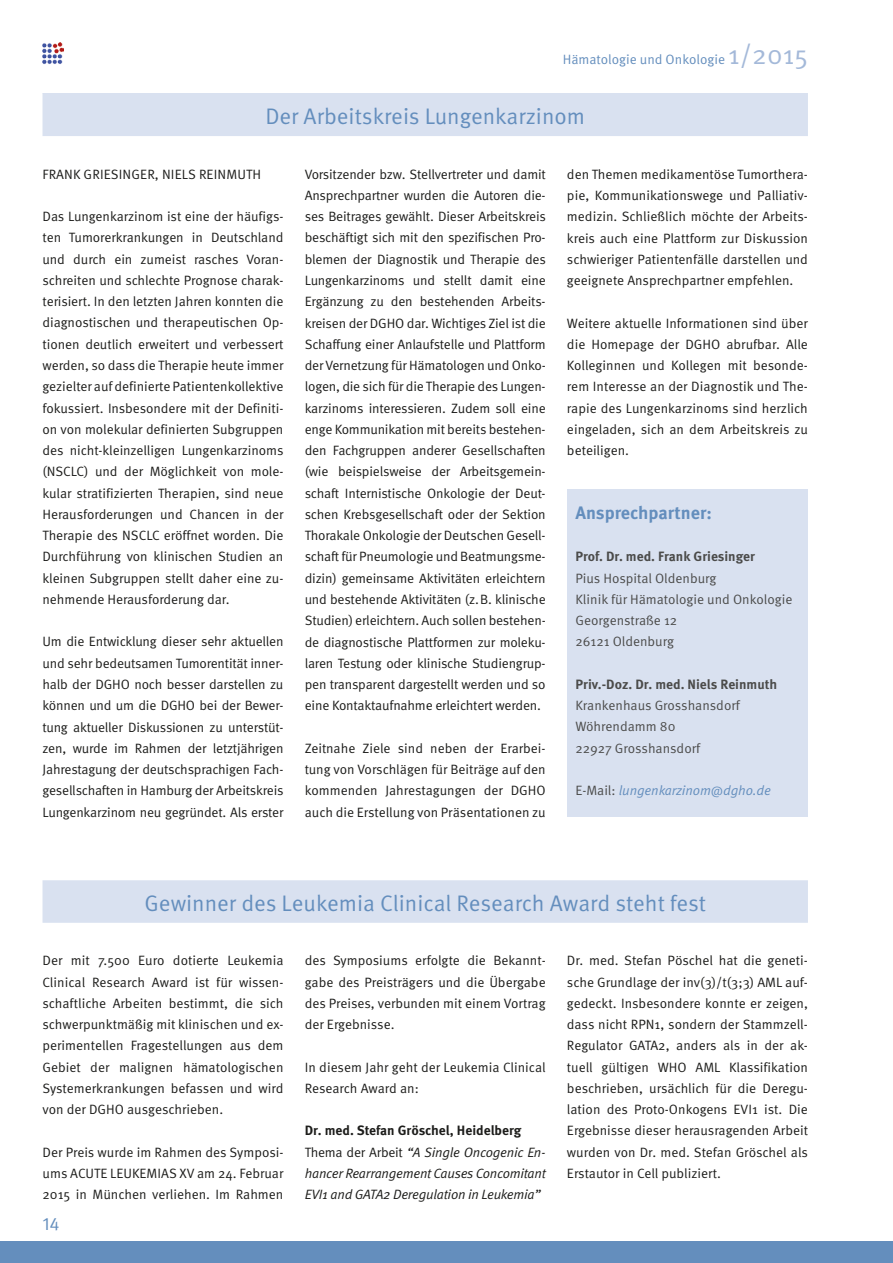
<style>
.page{position:relative;width:893px;height:1263px;background:#fff}
.page>*{position:absolute;margin:0;border:0;box-sizing:border-box;transform-origin:0 0}
.t1{font:22.5px "Meta Pro";color:#648ebd}
.t2{font:700 18px "Meta Pro";color:#648ebd}
.t3{font:18px "Meta Pro";color:#648ebd}
.t4{font:13.5px/21.3px "Meta Pro";color:#1d1d1b;text-align:justify}
.t5{font:italic 13.5px/21.3px "Meta Pro";letter-spacing:-.02em;color:#1d1d1b}
.t6{font:13.5px/21.3px "Meta Pro";color:#4b4b4a}
.t7{font:700 13.5px "Meta Pro";color:#4b4b4a}
.t8{font:13.5px "Meta Pro";color:#648ebd}
.t9{font:italic 13.5px "Meta Pro";letter-spacing:-.01em;color:#648ebd}
.s1{font-size:27px;color:#a4b9d9}
.s2{font-style:normal;color:#4b4b4a}
.s3{font-weight:700;font-style:normal}
.s4{font-style:normal}
</style>
<div class="page">
<div style="left:0;top:1242px;width:893px;height:21px;background:#648ebd"></div>
<img style="left:42px;top:43px;width:22px;height:21px">
<hr style="left:43px;top:93px;width:765px;height:1px;background:#d9e1f0">
<div style="left:567px;top:489px;width:241px;height:327px;background:#d9e1f0"></div>
<div style="left:43px;top:94px;width:765px;height:42px;background:#d9e1f0"></div>
<div style="left:43px;top:880px;width:765px;height:43px;background:#d9e1f0"></div>
<p class="t8" style="left:563px;top:51px;width:247px">Hämatologie und Onkologie <span class="s1">1/2015</span></p>
<h1 class="t1" style="left:265px;top:102px;width:321px">Der Arbeitskreis Lungenkarzinom</h1>
<p class="t4" style="left:43px;top:163px;width:220px">FRANK GRIESINGER, NIELS REINMUTH</p>
<p class="t4" style="left:43px;top:206px;width:243px">Das Lungenkarzinom ist eine der häufigs&shy;ten Tumorerkrankungen in Deutschland und durch ein zumeist rasches Voran&shy;schreiten und schlechte Prognose charak&shy;terisiert. In den letzten Jahren konnten die diagnostischen und therapeutischen Op&shy;tionen deutlich erweitert und verbessert werden, so dass die Therapie heute immer gezielter auf definierte Patientenkollektive fokussiert. Insbesondere mit der Definiti&shy;on von molekular definierten Subgruppen des nicht-kleinzelligen Lungenkarzinoms (NSCLC) und der Möglichkeit von mole&shy;kular stratifizierten Therapien, sind neue Herausforderungen und Chancen in der Therapie des NSCLC eröffnet worden. Die Durchführung von klinischen Studien an kleinen Subgruppen stellt daher eine zu&shy;nehmende Herausforderung dar.</p>
<p class="t4" style="left:43px;top:631px;width:243px">Um die Entwicklung dieser sehr aktuellen und sehr bedeutsamen Tumorentität inner&shy;halb der DGHO noch besser darstellen zu können und um die DGHO bei der Bewer&shy;tung aktueller Diskussionen zu unterstüt&shy;zen, wurde im Rahmen der letztjährigen Jahrestagung der deutschsprachigen Fach&shy;gesellschaften in Hamburg der Arbeitskreis Lungenkarzinom neu gegründet. Als erster</p>
<p class="t4" style="left:305px;top:164px;width:243px">Vorsitzender bzw. Stellvertreter und damit Ansprechpartner wurden die Autoren die&shy;ses Beitrages gewählt. Dieser Arbeitskreis beschäftigt sich mit den spezifischen Pro&shy;blemen der Diagnostik und Therapie des Lungenkarzinoms und stellt damit eine Ergänzung zu den bestehenden Arbeits&shy;kreisen der DGHO dar. Wichtiges Ziel ist die Schaffung einer Anlaufstelle und Plattform der Vernetzung für Hämatologen und Onko&shy;logen, die sich für die Therapie des Lungen&shy;karzinoms interessieren. Zudem soll eine enge Kommunikation mit bereits bestehen&shy;den Fachgruppen anderer Gesellschaften (wie beispielsweise der Arbeitsgemein&shy;schaft Internistische Onkologie der Deut&shy;schen Krebsgesellschaft oder der Sektion Thorakale Onkologie der Deutschen Gesell&shy;schaft für Pneumologie und Beatmungsme&shy;dizin) gemeinsame Aktivitäten erleichtern und bestehende Aktivitäten (z.B. klinische Studien) erleichtern. Auch sollen bestehen&shy;de diagnostische Plattformen zur moleku&shy;laren Testung oder klinische Studiengrup&shy;pen transparent dargestellt werden und so eine Kontaktaufnahme erleichtert werden.</p>
<p class="t4" style="left:305px;top:738px;width:242px">Zeitnahe Ziele sind neben der Erarbei&shy;tung von Vorschlägen für Beiträge auf den kommenden Jahrestagungen der DGHO auch die Erstellung von Präsentationen zu</p>
<p class="t4" style="left:567px;top:164px;width:242px">den Themen medikamentöse Tumorthera&shy;pie, Kommunikationswege und Palliativ&shy;medizin. Schließlich möchte der Arbeits&shy;kreis auch eine Plattform zur Diskussion schwieriger Patientenfälle darstellen und geeignete Ansprechpartner empfehlen.</p>
<p class="t4" style="left:567px;top:312px;width:242px">Weitere aktuelle Informationen sind über die Homepage der DGHO abrufbar. Alle Kolleginnen und Kollegen mit besonde&shy;rem Interesse an der Diagnostik und The&shy;rapie des Lungenkarzinoms sind herzlich eingeladen, sich an dem Arbeitskreis zu beteiligen.</p>
<h2 class="t2" style="left:575px;top:501px;width:138px">Ansprechpartner:</h2>
<p class="t7" style="left:575px;top:548px;width:181px">Prof. Dr. med. Frank Griesinger</p>
<p class="t6" style="left:575px;top:567px;width:218px">Pius Hospital Oldenburg<br>Klinik für Hämatologie und Onkologie<br>Georgenstraße 12<br>26121 Oldenburg</p>
<p class="t7" style="left:575px;top:676px;width:203px">Priv.-Doz. Dr. med. Niels Reinmuth</p>
<p class="t6" style="left:575px;top:695px;width:166px">Krankenhaus Grosshansdorf<br>Wöhrendamm 80<br>22927 Grosshansdorf</p>
<p class="t9" style="left:575px;top:782px;width:197px"><span class="s2">E-Mail:</span> lungenkarzinom@dgho.de</p>
<h1 class="t1" style="left:145px;top:889px;width:563px">Gewinner des Leukemia Clinical Research Award steht fest</h1>
<p class="t4" style="left:43px;top:950px;width:242px">Der mit 7.500 Euro dotierte Leukemia Clinical Research Award ist für wissen&shy;schaftliche Arbeiten bestimmt, die sich schwerpunktmäßig mit klinischen und ex&shy;perimentellen Fragestellungen aus dem Gebiet der malignen hämatologischen Systemerkrankungen befassen und wird von der DGHO ausgeschrieben.</p>
<p class="t4" style="left:43px;top:1141px;width:242px">Der Preis wurde im Rahmen des Symposi&shy;ums ACUTE LEUKEMIAS XV am 24. Februar 2015 in München verliehen. Im Rahmen</p>
<h2 class="t3" style="left:43px;top:1213px;width:19px">14</h2>
<p class="t4" style="left:305px;top:950px;width:242px">des Symposiums erfolgte die Bekannt&shy;gabe des Preisträgers und die Übergabe des Preises, verbunden mit einem Vortrag der Ergebnisse.</p>
<p class="t4" style="left:305px;top:1056px;width:243px">In diesem Jahr geht der Leukemia Clinical<br>Research Award an:</p>
<p class="t5" style="left:305px;top:1121px;width:243px"><span class="s3">Dr. med. Stefan Gröschel, Heidelberg </span><span class="s4">Thema der Arbeit</span> “A Single Oncogenic En&shy;hancer Rearrangement Causes Concomitant EVI1 and GATA2 Deregulation in Leukemia”</p>
<p class="t4" style="left:567px;top:950px;width:243px">Dr. med. Stefan Pöschel hat die geneti&shy;sche Grundlage der inv(3)/t(3;3) AML auf&shy;gedeckt. Insbesondere konnte er zeigen, dass nicht RPN1, sondern der Stammzell-Regulator GATA2, anders als in der ak&shy;tuell gültigen WHO AML Klassifikation beschrieben, ursächlich für die Deregu&shy;lation des Proto-Onkogens EVI1 ist. Die Ergebnisse dieser herausragenden Arbeit wurden von Dr. med. Stefan Gröschel als Erstautor in Cell publiziert.</p>
</div>
